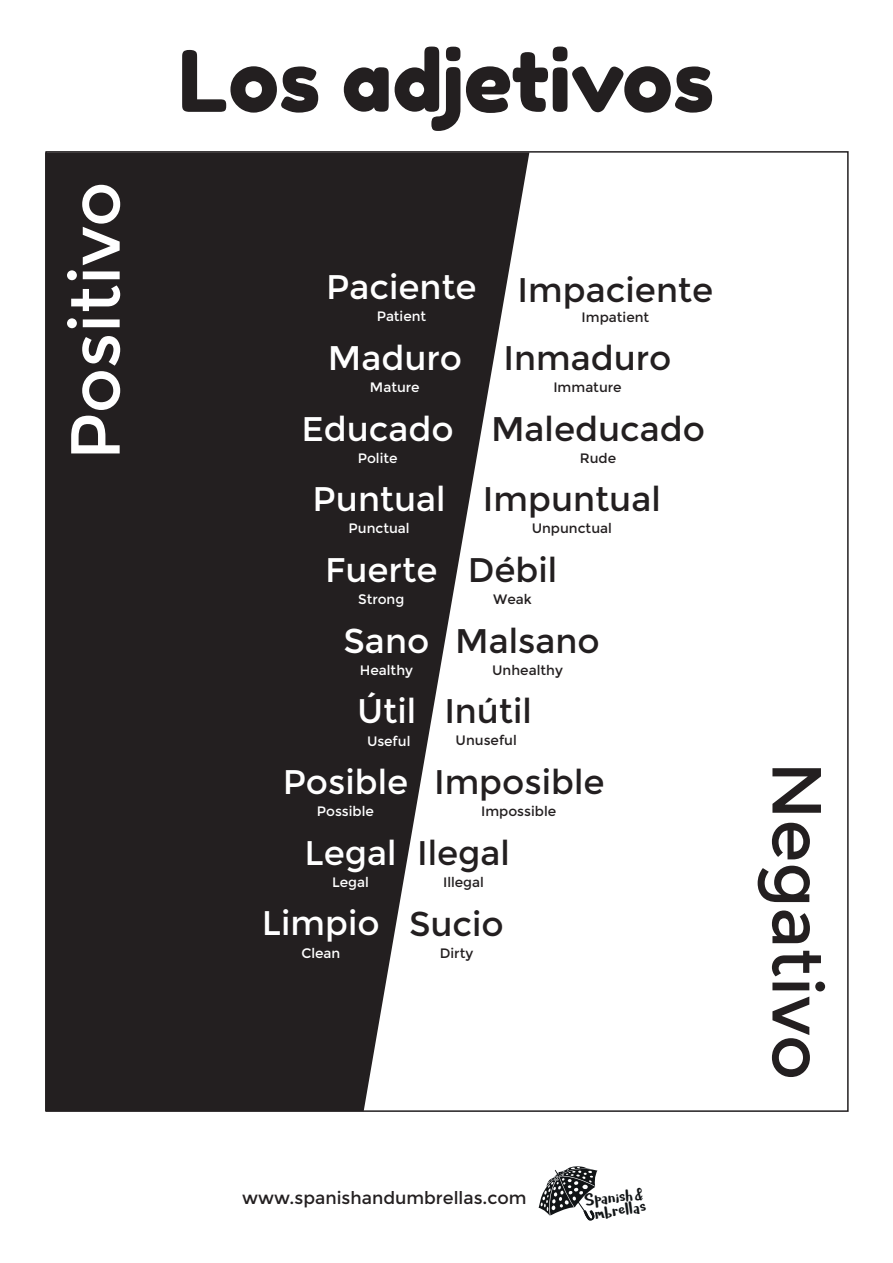
<style>
.page{position:relative;width:893px;height:1263px;background:#fff}
.page>*{position:absolute;margin:0;border:0;box-sizing:border-box;transform-origin:0 0}
.t1{font:84.45px "Fredoka One";color:#231f20}
.t2{font:69.3px "Montserrat";color:#fff}
.t3{font:69.3px "Montserrat";color:#231f20}
.t4{font:34.2px "Montserrat";color:#231f20}
.t5{font:34.2px "Montserrat";color:#fff}
.t6{font:17.7px "Cavorting";color:#111416}
.t7{font:17.55px "Montserrat";color:#231f20}
.t8{font:13.65px "Montserrat";color:#231f20}
.t9{font:13.65px "Montserrat";color:#fff}
</style>
<div class="page">
<svg style="left:48px;top:154px;width:481px;height:955px;fill:#231f20"></svg>
<svg style="left:539px;top:1166px;width:58px;height:54px"></svg>
<h2 class="t2" style="left:55px;top:460px;width:280px;rotate:-90deg">Positivo</h2>
<h1 class="t1" style="left:179px;top:30px;width:537px">Los adjetivos</h1>
<p class="t5" style="left:326px;top:267px;width:152px">Paciente</p>
<p class="t9" style="left:377px;top:309px;width:51px">Patient</p>
<p class="t5" style="left:328px;top:338px;width:136px">Maduro</p>
<p class="t9" style="left:370px;top:379px;width:51px">Mature</p>
<p class="t4" style="left:518px;top:270px;width:197px">Impaciente</p>
<p class="t8" style="left:582px;top:309px;width:69px">Impatient</p>
<p class="t4" style="left:504px;top:338px;width:169px">Inmaduro</p>
<p class="t8" style="left:553px;top:379px;width:70px">Immature</p>
<p class="t5" style="left:302px;top:409px;width:154px">Educado</p>
<p class="t9" style="left:358px;top:450px;width:41px">Polite</p>
<p class="t8" style="left:580px;top:450px;width:38px">Rude</p>
<p class="t4" style="left:491px;top:409px;width:215px">Maleducado</p>
<p class="t5" style="left:313px;top:479px;width:135px">Puntual</p>
<p class="t9" style="left:349px;top:521px;width:63px">Punctual</p>
<p class="t8" style="left:532px;top:521px;width:82px">Unpunctual</p>
<p class="t4" style="left:483px;top:479px;width:179px">Impuntual</p>
<p class="t4" style="left:468px;top:550px;width:91px">Débil</p>
<p class="t5" style="left:325px;top:550px;width:114px">Fuerte</p>
<p class="t9" style="left:358px;top:591px;width:48px">Strong</p>
<p class="t8" style="left:493px;top:591px;width:40px">Weak</p>
<p class="t4" style="left:455px;top:621px;width:146px">Malsano</p>
<p class="t5" style="left:343px;top:621px;width:87px">Sano</p>
<p class="t9" style="left:360px;top:662px;width:55px">Healthy</p>
<p class="t8" style="left:492px;top:662px;width:72px">Unhealthy</p>
<p class="t5" style="left:357px;top:691px;width:61px">Útil</p>
<p class="t9" style="left:367px;top:733px;width:45px">Useful</p>
<p class="t8" style="left:456px;top:733px;width:63px">Unuseful</p>
<p class="t4" style="left:444px;top:691px;width:89px">Inútil</p>
<p class="t5" style="left:283px;top:762px;width:127px">Posible</p>
<p class="t9" style="left:317px;top:803px;width:59px">Possible</p>
<p class="t8" style="left:481px;top:803px;width:77px">Impossible</p>
<p class="t4" style="left:434px;top:762px;width:172px">Imposible</p>
<p class="t5" style="left:304px;top:833px;width:94px">Legal</p>
<p class="t9" style="left:332px;top:874px;width:38px">Legal</p>
<p class="t8" style="left:443px;top:874px;width:42px">Illegal</p>
<p class="t4" style="left:417px;top:833px;width:94px">Ilegal</p>
<p class="t5" style="left:262px;top:904px;width:119px">Limpio</p>
<p class="t9" style="left:301px;top:945px;width:41px">Clean</p>
<p class="t8" style="left:440px;top:945px;width:35px">Dirty</p>
<p class="t4" style="left:409px;top:904px;width:96px">Sucio</p>
<p class="t7" style="left:242px;top:1188px;width:286px">www.spanishandumbrellas.com</p>
<p class="t6" style="left:584px;top:1189px;width:50px;rotate:-5deg">Spanish</p>
<p class="t6" style="left:593px;top:1203px;width:53px;rotate:-10deg">mbrellas</p>
<h2 class="t3" style="left:837px;top:761px;width:320px;rotate:90deg">Negativo</h2>
</div>
